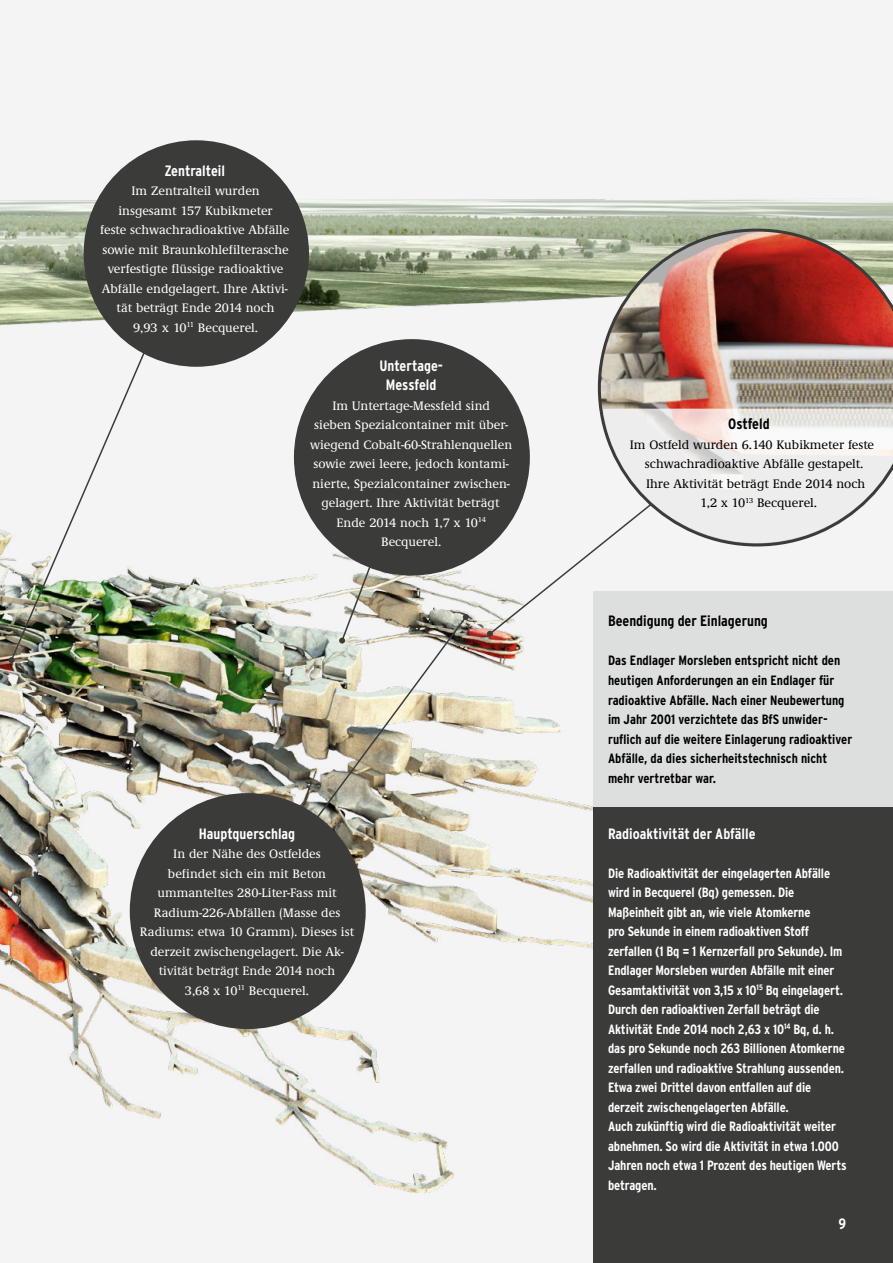
<style>
.page{position:relative;width:893px;height:1263px;background:#f4f4f4}
.page>*{position:absolute;margin:0;border:0;box-sizing:border-box;transform-origin:0 0}
.Grafikbeschriftung{font:700 condensed 15px/19.5px "Interstate";color:#fff;text-align:center}
.Zwischenüberschrift{font:700 condensed 15px "Interstate";color:#000}
.Zwischenüberschrift-2{font:700 condensed 15px "Interstate";color:#fff}
.Interstate-Text{font:700 condensed 13.5px/19.5px "Interstate";letter-spacing:-.01em;color:#fff}
.Interstate-Text-2{font:700 condensed 13.5px/19.5px "Interstate";color:#000}
.Text{font:500 12.75px/19.5px "Demos EF";color:#fff;text-align:center}
.Text-2{font:500 12.75px "Demos EF";color:#000}
</style>
<div class="page">
<img style="left:0;top:175px;width:893px;height:1071px">
<div style="left:594px;top:807px;width:299px;height:456px;background:#3b3b3a"></div>
<svg style="left:339px;top:550px;width:75px;height:65px"></svg>
<svg style="left:488px;top:413px;width:276px;height:223px"></svg>
<svg style="left:487px;top:631px;width:6px;height:6px"></svg>
<img style="left:240px;top:615px;width:228px;height:306px">
<svg style="left:463px;top:614px;width:6px;height:6px"></svg>
<div style="left:130px;top:793px;width:236px;height:236px;background:#3b3b3a;border-radius:50%"></div>
<div style="left:294px;top:339px;width:236px;height:236px;background:#3b3b3a;border-radius:50%"></div>
<img style="left:10px;top:246px;width:181px;height:416px">
<svg style="left:9px;top:657px;width:6px;height:6px"></svg>
<div style="left:84px;top:140px;width:225px;height:227px;background:#3b3b3a;border-radius:50%"></div>
<img style="left:598px;top:229px;width:295px;height:317px">
<svg style="left:603px;top:409px;width:290px;height:134px"></svg>
<div style="left:594px;top:591px;width:299px;height:216px;background:#dddede"></div>
<h3 class="Grafikbeschriftung" style="left:165px;top:160px;width:62px">Zentralteil</h3>
<p class="Text" style="left:100px;top:181px;width:191px">Im Zentralteil wurden insgesamt 157 Kubikmeter<br>feste schwachradioaktive Abfälle sowie mit Braunkohlefilterasche verfestigte flüssige radioaktive<br>Abfälle endgelagert. Ihre Aktivi&shy;tät beträgt Ende 2014 noch<br>9,93 x 10<sup>11</sup> Becquerel.</p>
<h3 class="Grafikbeschriftung" style="left:379px;top:355px;width:65px">Untertage-<br>Messfeld</h3>
<p class="Text" style="left:310px;top:396px;width:204px">Im Untertage-Messfeld sind<br>sieben Spezialcontainer mit über&shy;wiegend Cobalt-60-Strahlenquellen sowie zwei leere, jedoch kontami&shy;nierte, Spezialcontainer zwischen&shy;gelagert. Ihre Aktivität beträgt<br>Ende 2014 noch 1,7 x 10<sup>14<br></sup>Becquerel.</p>
<h3 class="Grafikbeschriftung" style="left:199px;top:823px;width:98px">Hauptquerschlag</h3>
<p class="Text" style="left:140px;top:844px;width:216px">In der Nähe des Ostfeldes<br>befindet sich ein mit Beton ummanteltes 280-Liter-Fass mit<br>Radium-226-Abfällen (Masse des<br>Radiums: etwa 10 Gramm). Dieses ist derzeit zwischengelagert. Die Ak&shy;tivität beträgt Ende 2014 noch<br>3,68 x 10<sup>11</sup> Becquerel.</p>
<h3 class="Zwischenüberschrift" style="left:728px;top:415px;width:43px">Ostfeld</h3>
<p class="Text-2" style="left:630px;top:437px;width:246px">Im Ostfeld wurden 6.140 Kubikmeter feste</p>
<p class="Text-2" style="left:645px;top:457px;width:220px">schwachradioaktive Abfälle gestapelt.</p>
<p class="Text-2" style="left:646px;top:476px;width:221px">Ihre Aktivität beträgt Ende 2014 noch</p>
<p class="Text-2" style="left:700px;top:496px;width:119px">1,2 x 10<sup>13</sup> Becquerel.</p>
<h3 class="Zwischenüberschrift" style="left:608px;top:612px;width:161px">Beendigung der Einlagerung</h3>
<p class="Interstate-Text-2" style="left:608px;top:651px;width:246px">Das Endlager Morsleben entspricht nicht den heutigen Anforderungen an ein Endlager für radioaktive Abfälle. Nach einer Neubewertung im Jahr 2001 verzichtete das BfS unwider&shy;ruflich auf die weitere Einlagerung radioaktiver Abfälle, da dies sicherheitstechnisch nicht mehr vertretbar war.</p>
<h3 class="Zwischenüberschrift-2" style="left:608px;top:824px;width:149px">Radioaktivität der Abfälle</h3>
<p class="Interstate-Text" style="left:608px;top:863px;width:238px">Die Radioaktivität der eingelagerten Abfälle wird in Becquerel (Bq) gemessen. Die Maßeinheit gibt an, wie viele Atomkerne<br>pro Sekunde in einem radioaktiven Stoff zerfallen (1 Bq = 1 Kernzerfall pro Sekunde). Im Endlager Morsleben wurden Abfälle mit einer Gesamtaktivität von 3,15 x 10<sup>15</sup> Bq eingelagert.<br>Durch den radioaktiven Zerfall beträgt die Aktivität Ende 2014 noch 2,63 x 10<sup>14</sup> Bq, d. h. das pro Sekunde noch 263 Billionen Atomkerne zerfallen und radioaktive Strahlung aussenden.<br>Etwa zwei Drittel davon entfallen auf die derzeit zwischengelagerten Abfälle.</p>
<p class="Interstate-Text" style="left:608px;top:1116px;width:240px">Auch zukünftig wird die Radioaktivität weiter abnehmen. So wird die Aktivität in etwa 1.000<br>Jahren noch etwa 1 Prozent des heutigen Werts betragen.</p>
<p class="Zwischenüberschrift-2" style="left:838px;top:1214px;width:9px">9</p>
</div>
